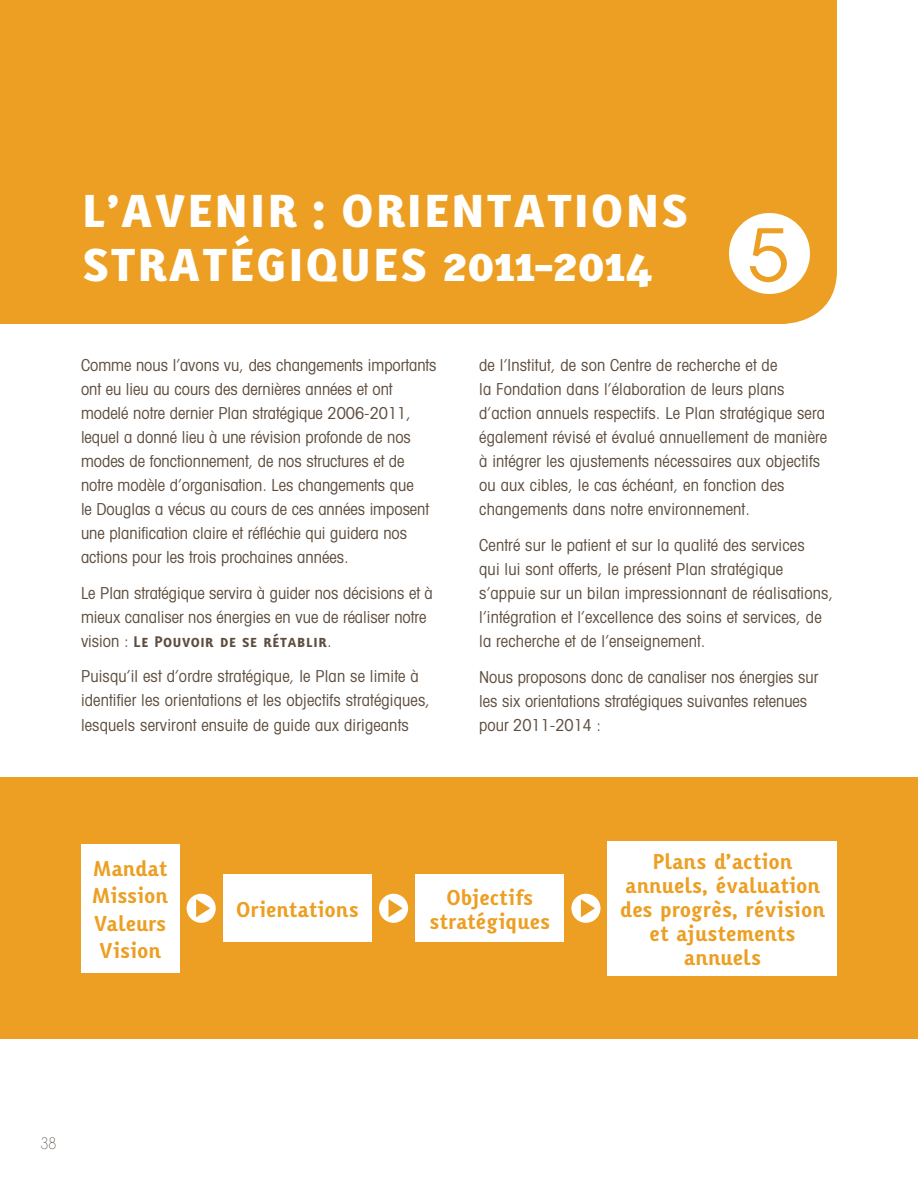
<style>
.page{position:relative;width:918px;height:1188px;background:#fff}
.page>*{position:absolute;margin:0;border:0;box-sizing:border-box;transform-origin:0 0}
.t1{font:71.7px "ITC Avant Garde MM 302 750";color:#ec9f23}
.t2{font:45px "Karbid Extra Bold Caps";color:#fff}
.t3{font:700 21px/24px "Karbid";letter-spacing:-.01em;color:#ec9f23;text-align:center}
.t4{font:condensed 16.5px/24px "Avant Garde";letter-spacing:.01em;color:#5e4d3e}
.t5{font:15.75px "ITC Avant Garde MM 82 450";color:#45382b}
.t6{font:15px "Karbid Bold Caps";color:#5e4d3e}
.s1{font-family:"Avant Garde";font-stretch:condensed;font-size:16.5px}
</style>
<div class="page">
<div style="left:0;top:0;width:837px;height:324px;background:#ec9f23"></div>
<div style="left:729px;top:213px;width:81px;height:81px;background:#fff;border-radius:50%"></div>
<div style="left:0;top:778px;width:918px;height:261px;background:#ec9f23"></div>
<div style="left:81px;top:844px;width:98px;height:128px;background:#fff"></div>
<div style="left:223px;top:875px;width:149px;height:67px;background:#fff"></div>
<div style="left:416px;top:875px;width:148px;height:67px;background:#fff"></div>
<div style="left:608px;top:841px;width:229px;height:135px;background:#fff"></div>
<svg style="left:187px;top:894px;width:29px;height:29px"></svg>
<svg style="left:379px;top:894px;width:29px;height:29px"></svg>
<svg style="left:571px;top:894px;width:30px;height:29px"></svg>
<h2 class="t2" style="left:81px;top:181px;width:128px">L’AVENIR</h2>
<h2 class="t2" style="left:312px;top:181px;width:93px">: ORIENTATIONS</h2>
<h2 class="t2" style="left:81px;top:235px;width:30px">STRATÉGIQUES</h2>
<h2 class="t2" style="left:442px;top:235px;width:213px">2011-2014</h2>
<h1 class="t1" style="left:748px;top:214px;width:43px">5</h1>
<p class="t4" style="left:81px;top:352px;width:357px">Comme nous l’avons vu, des changements importants ont eu lieu au cours des dernières années et ont modelé notre dernier Plan stratégique 2006-2011, lequel a donné lieu à une révision profonde de nos modes de fonctionnement, de nos structures et de notre modèle d’organisation. Les changements que<br>le Douglas a vécus au cours de ces années imposent une planification claire et réfléchie qui guidera nos actions pour les trois prochaines années.</p>
<p class="t4" style="left:81px;top:580px;width:353px">Le Plan stratégique servira à guider nos décisions et à mieux canaliser nos énergies en vue de réaliser notre</p>
<p class="t6" style="left:81px;top:631px;width:252px"><span class="s1">vision :</span> Le Pouvoir de se rétablir<span class="s1">.</span></p>
<p class="t4" style="left:81px;top:664px;width:351px">Puisqu’il est d’ordre stratégique, le Plan se limite à identifier les orientations et les objectifs stratégiques, lesquels serviront ensuite de guide aux dirigeants</p>
<p class="t4" style="left:479px;top:352px;width:350px">de l’Institut, de son Centre de recherche et de<br>la Fondation dans l’élaboration de leurs plans d’action annuels respectifs. Le Plan stratégique sera également révisé et évalué annuellement de manière à intégrer les ajustements nécessaires aux objectifs ou aux cibles, le cas échéant, en fonction des changements dans notre environnement.</p>
<p class="t4" style="left:479px;top:532px;width:356px">Centré sur le patient et sur la qualité des services<br>qui lui sont offerts, le présent Plan stratégique s’appuie sur un bilan impressionnant de réalisations, l’intégration et l’excellence des soins et services, de la recherche et de l’enseignement.</p>
<p class="t4" style="left:479px;top:664px;width:341px">Nous proposons donc de canaliser nos énergies sur les six orientations stratégiques suivantes retenues pour 2011-2014 :</p>
<p class="t3" style="left:92px;top:854px;width:77px;line-height:27.3px">Mandat<br>Mission<br>Valeurs<br>Vision</p>
<p class="t3" style="left:236px;top:897px;width:125px">Orientations</p>
<p class="t3" style="left:429px;top:885px;width:123px">Objectifs stratégiques</p>
<p class="t3" style="left:620px;top:849px;width:206px">Plans d’action annuels, évaluation des progrès, révision et ajustements annuels</p>
<p class="t5" style="left:40px;top:1134px;width:17px">38</p>
</div>
